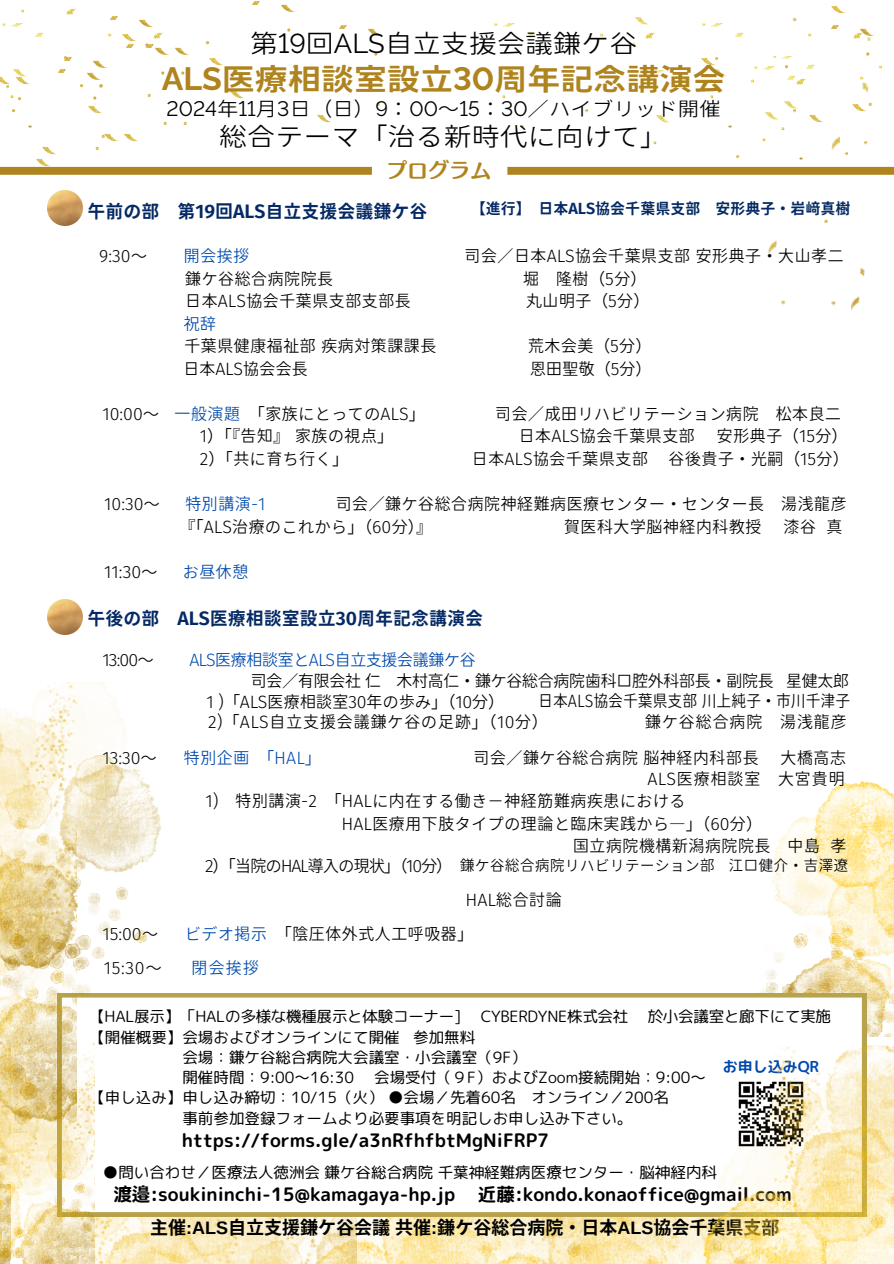
<style>
.page{position:relative;width:894px;height:1264px;background:#fff}
.page>*{position:absolute;margin:0;border:0;box-sizing:border-box;transform-origin:0 0}
.t1{font:700 expanded 30px "Glow Sans J";color:#af831d}
.t2{font:expanded 25.5px "Glow Sans J";color:#000}
.t3{font:21px "Canva Humming Pro N B";color:#af831d}
.t4{font:expanded 19.5px "Glow Sans J";color:#000}
.t5{font:18.6px "rounded mplus 1 p bold";color:#000}
.t6{font:18.45px "rounded mplus 1 p bold";color:#000}
.t7{font:700 18px "Glow Sans J";color:#042964}
.t8{font:700 18px "Noto Sans CJ Ksc";color:#000}
.t9{font:16.5px/22.5px "Glow Sans J";color:#000}
.t10{font:16.5px/20.2px "Glow Sans J";letter-spacing:.02em;color:#000;text-align:right}
.t11{font:16.5px "Glow Sans J";letter-spacing:-.05em;color:#000}
.t12{font:16.5px "Glow Sans J";color:#004aad}
.t13{font:condensed 16.5px "Glow Sans J";color:#000}
.t14{font:16.5px "Glow Sans J";letter-spacing:-.05em;color:#004aad}
.t15{font:15.45px "rounded mplus 1 p regular";color:#000}
.t16{font:15px "Glow Sans J";color:#000}
.t17{font:700 15px "Glow Sans J";color:#042964}
.t18{font:15px "rounded mplus 1 p bold";color:#004aad}
.s1{color:#004aad}
.s2{font-size:16.5px}
.s3{font-family:"rounded mplus 1 p regular"}
.s4{font-family:"Noto Sans CJ Ksc";font-weight:700}
.s5{font-family:"Arimo"}
</style>
<div class="page">
<img style="left:592px;top:1216px;width:110px;height:47px">
<img style="left:356px;top:1216px;width:236px;height:47px">
<img style="left:94px;top:1216px;width:262px;height:47px">
<img style="left:759px;top:781px;width:134px;height:255px">
<svg style="left:76px;top:993px;width:790px;height:223px"></svg>
<img style="left:11px;top:994px;width:65px;height:38px">
<div style="left:0;top:167px;width:372px;height:8px;background:#af831d"></div>
<img style="left:0;top:683px;width:161px;height:311px">
<img style="left:317px;top:25px;width:65px;height:98px">
<img style="left:494px;top:24px;width:109px;height:103px">
<img style="left:0;top:160px;width:106px;height:7px">
<img style="left:11px;top:1032px;width:83px;height:231px">
<img style="left:0;top:995px;width:11px;height:268px">
<img style="left:21px;top:1px;width:275px;height:98px">
<img style="left:173px;top:43px;width:20px;height:82px">
<img style="left:36px;top:147px;width:63px;height:13px">
<img style="left:632px;top:17px;width:126px;height:53px">
<img style="left:643px;top:70px;width:250px;height:97px">
<img style="left:28px;top:43px;width:145px;height:104px">
<img style="left:758px;top:6px;width:127px;height:305px">
<img style="left:48px;top:191px;width:35px;height:35px">
<img style="left:48px;top:599px;width:35px;height:35px">
<img style="left:0;top:15px;width:158px;height:103px">
<div style="left:507px;top:167px;width:386px;height:8px;background:#af831d"></div>
<img style="left:702px;top:1045px;width:191px;height:218px">
<p class="t2" style="left:250px;top:24px;width:376px">第19回ALS自立支援会議鎌ケ谷</p>
<p class="t1" style="left:162px;top:56px;width:565px">ALS医療相談室設立30周年記念講演会</p>
<p class="t4" style="left:166px;top:94px;width:555px">2024年11月 3日（日）9：00～15：30／ハイブリッド開催</p>
<p class="t2" style="left:219px;top:116px;width:450px">総合テーマ「治る新時代に向けて」</p>
<p class="t3" style="left:386px;top:159px;width:106px">プログラム</p>
<p class="t17" style="left:470px;top:197px;width:381px">【進行】日本ALS協会千葉県支部 安形典子・ 岩﨑真樹</p>
<p class="t7" style="left:87px;top:197px;width:335px">午前の部 第19回ALS自立支援会議鎌ケ谷</p>
<h2 class="t9" style="left:99px;top:244px;width:44px">9:30～</h2>
<h2 class="t12" style="left:183px;top:243px;width:67px">開会挨拶</h2>
<h2 class="t9" style="left:464px;top:244px;width:375px">司会／日本ALS協会千葉県支部安形典子・ 大山孝二</h2>
<h2 class="t9" style="left:185px;top:266px;width:144px">鎌ケ谷総合病院院長</h2>
<h2 class="t9" style="left:522px;top:266px;width:126px">堀 隆樹（5分）</h2>
<h2 class="t9" style="left:185px;top:289px;width:222px">日本ALS協会千葉県支部支部長</h2>
<h2 class="t9" style="left:525px;top:289px;width:126px">丸山明子（5分）</h2>
<h2 class="t9" style="left:183px;top:311px;width:249px"><span class="s1">祝辞<br></span>千葉県健康福祉部疾病対策課課長</h2>
<h2 class="t9" style="left:527px;top:334px;width:126px">荒木会美（5分）</h2>
<h2 class="t9" style="left:183px;top:356px;width:121px">日本ALS協会会長</h2>
<h2 class="t9" style="left:529px;top:356px;width:124px">恩田聖敬（5分）</h2>
<p class="t9" style="left:102px;top:401px;width:324px">10:00～ <span class="s1">一般演題</span>「家族にとってのALS」</p>
<p class="t9" style="left:494px;top:401px;width:342px">司会／成田リハビリテーション病院 松本良二</p>
<p class="t9" style="left:200px;top:424px;width:195px">1）「『告知』家族の視点」</p>
<p class="t9" style="left:518px;top:424px;width:178px">日本ALS協会千葉県支部</p>
<p class="t9" style="left:716px;top:424px;width:133px">安形典子（15分）</p>
<p class="t9" style="left:200px;top:446px;width:150px">2）「共に育ち行く」</p>
<p class="t9" style="left:471px;top:446px;width:379px">日本ALS協会千葉県支部 谷後貴子・ 光嗣（15分）</p>
<h3 class="t9" style="left:104px;top:491px;width:52px">10:30～</h3>
<h3 class="t12" style="left:185px;top:491px;width:82px">特別講演-1</h3>
<h3 class="t9" style="left:335px;top:491px;width:425px">司会／鎌ケ谷総合病院神経難病医療センター・ センター長</h3>
<h3 class="t9" style="left:780px;top:491px;width:67px">湯浅龍彦</h3>
<h3 class="t9" style="left:179px;top:514px;width:255px">『「ALS治療のこれから」（60分）』</h3>
<h3 class="t9" style="left:563px;top:514px;width:199px">賀医科大学脳神経内科教授</h3>
<h3 class="t9" style="left:783px;top:514px;width:61px">漆谷 真</h3>
<h6 class="t9" style="left:104px;top:559px;width:49px">11:30～</h6>
<h6 class="t12" style="left:182px;top:558px;width:67px">お昼休憩</h6>
<h6 class="t7" style="left:87px;top:604px;width:397px">午後の部 ALS医療相談室設立30周年記念講演会</h6>
<h6 class="t9" style="left:102px;top:648px;width:47px">13:00～</h6>
<h6 class="t14" style="left:189px;top:647px;width:282px">ALS医療相談室とALS自立支援会議鎌ケ谷</h6>
<h6 class="t11" style="left:250px;top:667px;width:600px">司会／有限会社仁 木村高仁・ 鎌ケ谷総合病院歯科口腔外科部長・ 副院長 星健太郎</h6>
<h6 class="t9" style="left:206px;top:689px;width:299px">1 )「ALS医療相談室30年の歩み」（10分）</h6>
<h6 class="t10" style="left:208px;top:711px;width:341px">2)「ALS自立支援会議鎌ケ谷の足跡」（10分）</h6>
<h6 class="t10" style="left:644px;top:711px;width:203px">鎌ケ谷総合病院 湯浅龍彦</h6>
<p class="t9" style="left:102px;top:746px;width:51px">13:30～</p>
<p class="t12" style="left:183px;top:745px;width:139px">特別企画「HAL」</p>
<p class="t9" style="left:473px;top:746px;width:281px">司会／鎌ケ谷総合病院脳神経内科部長</p>
<p class="t13" style="left:538px;top:687px;width:310px">日本ALS協会千葉県支部川上純子・ 市川千津子</p>
<p class="t10" style="left:647px;top:747px;width:200px">大橋高志<br>ALS医療相談室 大宮貴明</p>
<p class="t9" style="left:205px;top:788px;width:481px">1) 特別講演-2 ｢HALに内在する働き－神経筋難病疾患における</p>
<p class="t9" style="left:341px;top:811px;width:422px">HAL医療用下肢タイプの理論と臨床実践から―｣（60分）</p>
<p class="t9" style="left:572px;top:833px;width:194px">国立病院機構新潟病院院長</p>
<p class="t9" style="left:787px;top:833px;width:61px">中島 孝</p>
<p class="t16" style="left:205px;top:853px;width:644px"><span class="s2">2）「当院のHAL導入の現状」（10分）</span>鎌ケ谷総合病院リハビリテーション部 江口健介・ 吉澤遼</p>
<h3 class="t9" style="left:465px;top:887px;width:98px">HAL総合討論</h3>
<h3 class="t9" style="left:102px;top:921px;width:52px">15:00～</h3>
<h3 class="t9" style="left:185px;top:921px;width:290px"><span class="s1">ビデオ掲示</span> 「陰圧体外式人工呼吸器」</h3>
<h3 class="t9" style="left:104px;top:955px;width:54px">15:30～</h3>
<h3 class="t12" style="left:191px;top:954px;width:70px">閉会挨拶</h3>
<p class="t15" style="left:89px;top:1005px;width:743px">【HAL展示】「HALの多様な機種展示と体験コーナー] CYBERDYNE株式会社 於小会議室と廊下にて実施</p>
<p class="t15" style="left:89px;top:1025px;width:387px">【開催概要】会場およびオンラインにて開催 参加無料</p>
<p class="t15" style="left:182px;top:1046px;width:346px">会場：鎌ケ谷総合病院大会議室・小会議室（9F）</p>
<p class="t15" style="left:182px;top:1066px;width:173px">開催時間：9:00～16:30</p>
<p class="t15" style="left:374px;top:1066px;width:333px">会場受付（９F）およびZoom接続開始：9:00～</p>
<p class="t15" style="left:89px;top:1086px;width:581px">【申し込み】申し込み締切：10/15（火） ●会場／先着60名 オンライン／200名</p>
<p class="t15" style="left:182px;top:1106px;width:451px">事前参加登録フォームより必要事項を明記しお申し込み下さい。</p>
<p class="t6" style="left:182px;top:1127px;width:368px">https://forms.gle/a3nRfhfbtMgNiFRP7</p>
<p class="t15" style="left:103px;top:1160px;width:615px">●問い合わせ／医療法人徳洲会鎌ケ谷総合病院千葉神経難病医療センター・脳神経内科</p>
<p class="t5" style="left:89px;top:1181px;width:740px"><span class="s3">　</span> 渡<span class="s4">邉</span>:soukininchi-15@kamagaya-hp.jp 近藤:kondo.konaoffice@gmail.com　　</p>
<p class="t18" style="left:722px;top:1055px;width:98px">お申し込みQR</p>
<p class="t8" style="left:150px;top:1212px;width:629px">主催<span class="s5">:ALS</span>自立支援鎌ケ谷会議共催<span class="s5">:</span>鎌ケ谷総合病院・日本<span class="s5">ALS</span>協会千葉県支部</p>
</div>
